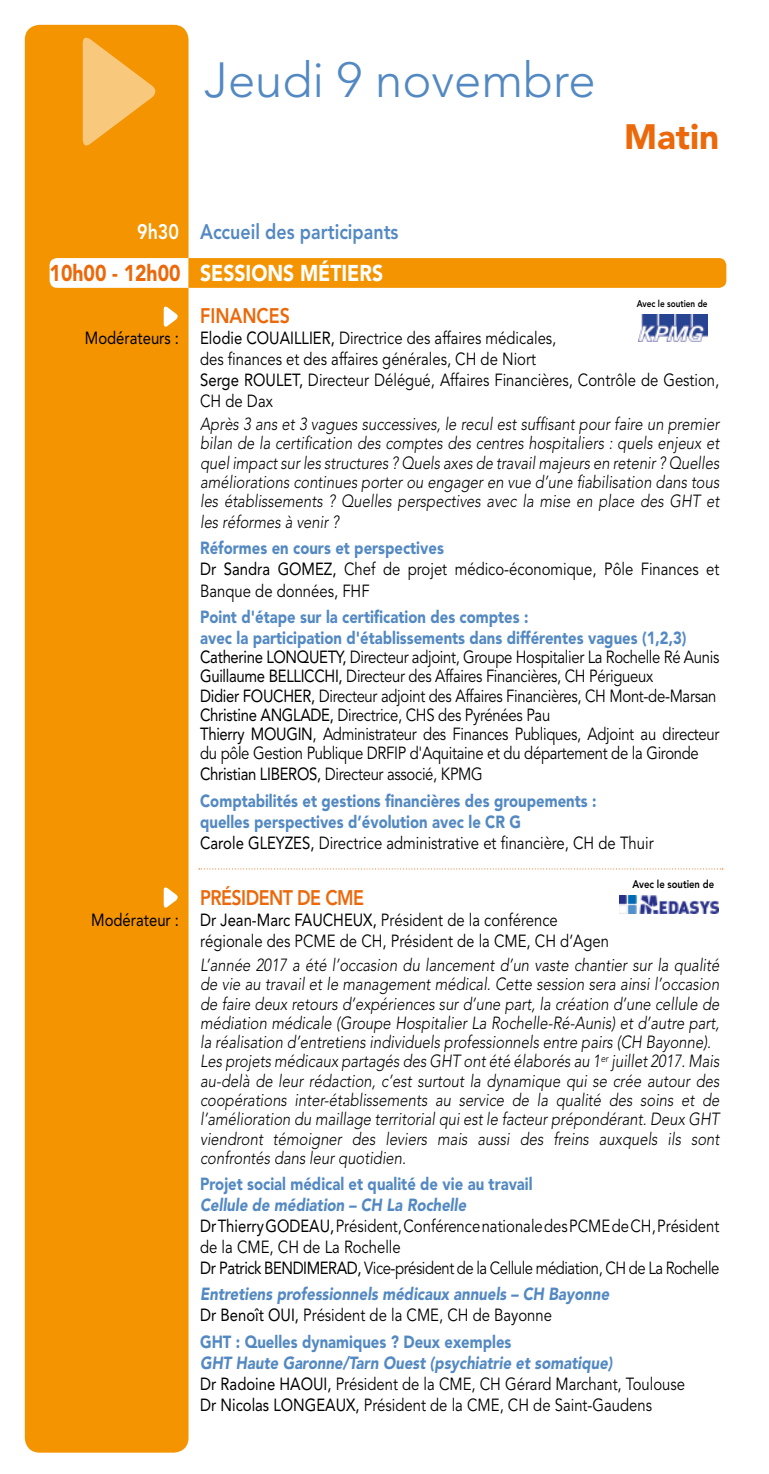
<style>
.page{position:relative;width:769px;height:1474px;background:#fff}
.page>*{position:absolute;margin:0;border:0;box-sizing:border-box;transform-origin:0 0}
.t1{font:300 49px "Avenir";color:#5389c2}
.t2{font:900 35px "Avenir";color:#eb690b}
.t3{font:900 22.75px "Avenir";color:#fff;scale:.85 1}
.t4{font:800 21px "Avenir";color:#5389c2;scale:.85 1}
.t5{font:800 21px "Avenir";letter-spacing:-.03em;color:#eb690b;scale:.85 1}
.t6{font:italic 300 17.5px/19.2px "Avenir";color:#000;text-align:justify;scale:.85 1}
.t7{font:17.5px/19.2px "Avenir";letter-spacing:-.02em;color:#000;scale:.85 1}
.t8{font:17.5px/21px "Avenir";color:#000;scale:.85 1}
.t9{font:900 17.5px/21px "Avenir";color:#5389c2;scale:.85 1}
.t10{font:italic 900 17.5px/21px "Avenir";color:#5389c2;scale:.85 1}
.t11{font:17.5px "Avenir";letter-spacing:-.02em;color:#000;scale:.85 1}
.t12{font:800 11.2px "Avenir";color:#000;scale:.85 1}
.t13{font:800 9.62px "Avenir";color:#000;scale:.85 1}
.s1{color:#fff}
.s2{color:#eb690b}
.s3{font-style:inherit}
.s4{font-weight:900;color:#5389c2}
.s5{font-weight:400;color:#000}
.s6{font-weight:900;font-style:italic;color:#5389c2}
.s7{font-weight:400;font-style:normal;color:#000}
</style>
<div class="page">
<div style="left:25px;top:25px;width:164px;height:1427px;background:#f39400;border-radius:15px"></div>
<svg style="left:83px;top:37px;width:73px;height:109px"></svg>
<svg style="left:50px;top:258px;width:676px;height:30px;background:#f5aa35"></svg>
<svg style="left:164px;top:306px;width:14px;height:21px"></svg>
<svg style="left:164px;top:887px;width:14px;height:21px"></svg>
<svg style="left:199px;top:868px;width:524px;height:1px"></svg>
<img style="left:638px;top:314px;width:70px;height:27px">
<img style="left:619px;top:895px;width:99px;height:18px">
<h1 class="t1" style="left:204px;top:51px;width:393px">Jeudi 9 novembre</h1>
<h2 class="t2" style="left:624px;top:116px;width:97px">Matin</h2>
<p class="t4" style="left:137px;top:220px;width:309px"><span class="s1">9h30</span> Accueil des participants</p>
<h3 class="t3" style="left:50px;top:260px;width:391px"><span class="s2">10h00 - 12h00</span> Sessions métiers</h3>
<p class="t5" style="left:200px;top:304px;width:27px">Finances</p>
<p class="t8" style="left:200px;top:328px;width:421px;text-indent:-115px"><span class="s3">Modérateurs : Elodie COUAILLIER,</span> Directrice des affaires médicales, des finances et des affaires générales, CH de N iort</p>
<p class="t11" style="left:200px;top:370px;width:75px">Serge Roule</p>
<p class="t8" style="left:292px;top:370px;width:504px"><span class="s3">t,</span> Directeur Délégué, Affaires Financières, Contrôle de Gestion,</p>
<p class="t7" style="left:179px;top:392px;width:112px">CH de Dax</p>
<p class="t6" style="left:200px;top:414px;width:612px">Après 3 ans et 3 vagues successives, le recul est suffisant pour faire un premier bilan de la certification des comptes des centres hospitaliers : quels enjeux et quel impact sur les structures ? Quels axes de travail majeurs en retenir ? Quelles améliorations continues porter ou engager en vue d’une fiabilisation dans tous les établissements ? Quelles perspectives avec la mise en place des GHT et</p>
<p class="t6" style="left:200px;top:512px;width:165px">les réformes à venir ?</p>
<p class="t8" style="left:200px;top:538px;width:612px"><span class="s4">Réformes en cours et perspectives<br></span><span class="s3">Dr Sandra GOMEZ,</span> Chef de projet médico-économique, Pôle Finances et<br>Banque de données, FHF</p>
<p class="t9" style="left:200px;top:606px;width:574px">Point d'étape sur la certification des comptes :<br>avec la participation d'établissements dans différentes vagues (1,2,3)</p>
<p class="t7" style="left:200px;top:648px;width:612px"><span class="s3">Catherine Lonquety,</span> Directeur adjoint, Groupe Hospitalier La Rochelle Ré Aunis<br><span class="s3">Guillaume Bellicc</span></p>
<p class="t13" style="left:637px;top:298px;width:85px">Avec le soutien de</p>
<p class="t7" style="left:325px;top:667px;width:388px"><span class="s3">hi,</span> Directeur des Affaires Financières, CH Périgueux</p>
<p class="t7" style="left:200px;top:686px;width:609px;text-indent:83px"><span class="s3">her,</span> Directeur adjoint des Affaires Financières, CH Mont-de-M arsan<br><span class="s3">Christine Anglade</span></p>
<p class="t11" style="left:200px;top:685px;width:74px">Didier Fouc</p>
<p class="t7" style="left:200px;top:705px;width:612px;text-indent:130px"><span class="s3">,</span> Directrice, CHS des Pyrénées Pau<br><span class="s3">Thierry MOUGIN</span> , Administrateur des Finances Publiques, Adjoint au directeur du pôle Gestion Publique DRFIP d'Aquitaine et du département de la Gironde</p>
<p class="t9" style="left:200px;top:761px;width:468px;line-height:26.2px"><span class="s5">Christian LIBEROS,</span> <span class="s5">Directeur associé, KPMG<br></span>Comptabilités et gestions financières des groupements :</p>
<p class="t8" style="left:200px;top:811px;width:535px"><span class="s4">quelles perspectives d’évolution avec le CR G<br></span><span class="s3">Carole GLEYZES,</span> Directrice administrative et financière, CH de Thuir</p>
<p class="t5" style="left:200px;top:885px;width:50px">Président</p>
<p class="t5" style="left:297px;top:885px;width:80px">de CME</p>
<p class="t7" style="left:200px;top:909px;width:422px;line-height:21px;text-indent:-109px"><span class="s3">Modérateur : Dr Jean-Marc FAUCH EUX,</span> Président de la conférence régionale des PCME</p>
<p class="t12" style="left:632px;top:877px;width:98px">Avec le soutien de</p>
<p class="t8" style="left:340px;top:930px;width:195px">de CH, Président de la CME</p>
<p class="t7" style="left:527px;top:931px;width:98px">, CH d’Agen</p>
<p class="t6" style="left:200px;top:955px;width:612px;text-align:left">L’année 2017 a été l’occasion du lancement d’un vaste chantier sur la qualité de vie au travail et le management médical. Cette session sera ainsi l’occasion de faire deux retours d’expériences sur d’une part, la création d’une cellule de médiation médicale (Groupe Hospitalier La Rochelle-Ré-Aunis) et d’autre part, la réalisation d’entretiens individuels professionnels entre pairs (CH Bayonne).<br>Les projets médicaux partagés des GHT ont été élaborés au 1<sup>er</sup> juillet 2017. Mais au-delà de leur rédaction, c’est surtout la dynamique qui se crée autour des coopérations inter-établissements au service de la qualité des soins et de l’amélioration du maillage territorial qui est le facteur prépondérant. Deux GHT viendront témoigner des leviers mais aussi des freins auxquels ils sont confrontés dans leur quotidien.</p>
<p class="t9" style="left:200px;top:1173px;width:393px">Projet social médical et qualité de vie au travail</p>
<p class="t8" style="left:200px;top:1194px;width:447px"><span class="s6">Cellule de médiation – CH La Rochelle<br></span><span class="s3">Dr Thierry GODEAU,</span> Président, Conférence nationale des PCME</p>
<p class="t7" style="left:612px;top:1216px;width:128px">de CH, Président</p>
<p class="t7" style="left:200px;top:1237px;width:57px">de la CME</p>
<p class="t7" style="left:200px;top:1236px;width:612px;line-height:21px;text-indent:69px">, CH de La Rochelle<br><span class="s3">Dr Patrick BEN DIMERAD,</span> Vice-président de la Cellule médiation, CH de La Rochelle</p>
<p class="t10" style="left:200px;top:1283px;width:483px">Entretiens professionnels médicaux annuels – CH Bayonne<br><span class="s7">Dr Benoît OUI,</span> <span class="s7">Président de la CME</span></p>
<p class="t7" style="left:439px;top:1306px;width:134px">, CH de Bayonne</p>
<p class="t9" style="left:200px;top:1330px;width:368px">GHT : Quelles dynamiques ? Deux exemples</p>
<p class="t10" style="left:200px;top:1351px;width:487px">GHT Haute Garonne/Tarn Ouest (psychiatrie et somatique)<br><span class="s7">Dr Radoine HAOUI,</span> <span class="s7">Président de la CME</span></p>
<p class="t7" style="left:200px;top:1373px;width:572px;line-height:21px;text-indent:271px">, CH Gérard Marchant, Toulouse<br><span class="s3">Dr N icolas LONGEAUX,</span> Président de la CME</p>
<p class="t7" style="left:500px;top:1395px;width:181px">, CH de Saint-Gaudens</p>
</div>
